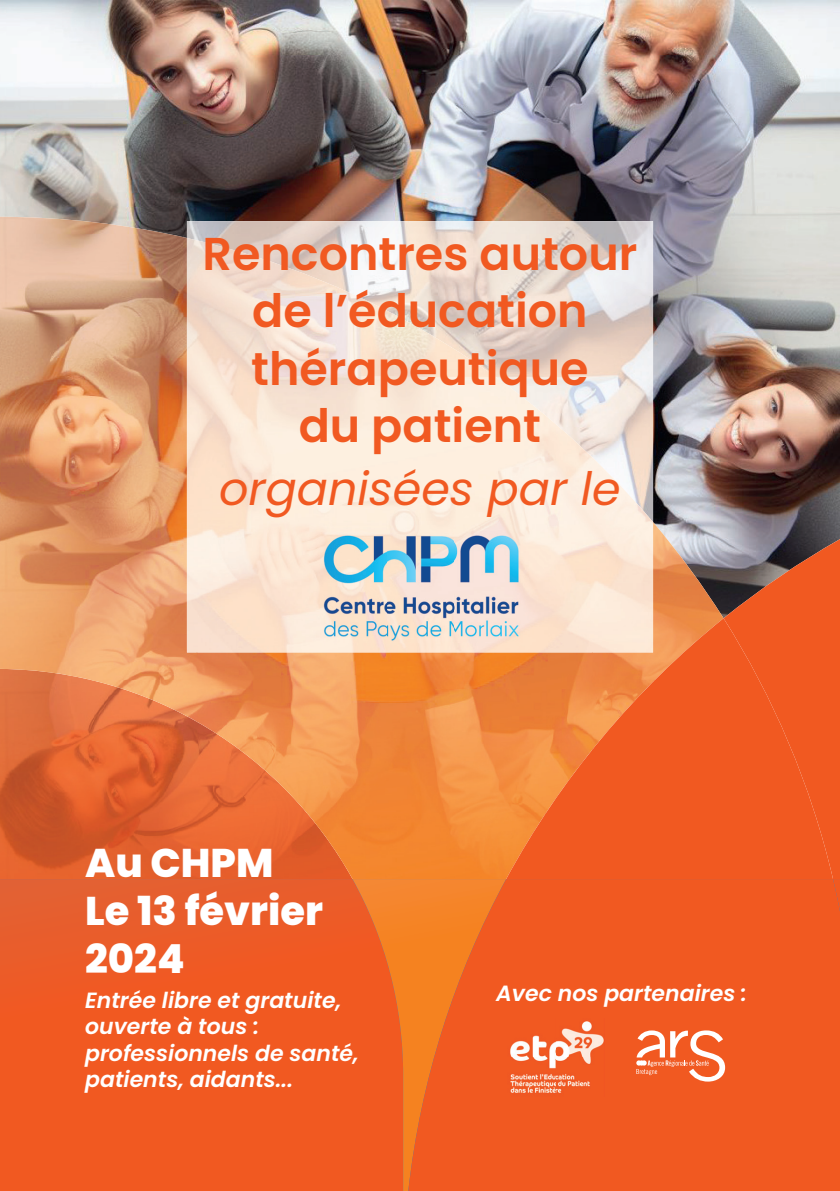
<style>
.page{position:relative;width:840px;height:1191px;background:#fff}
.page>*{position:absolute;margin:0;border:0;box-sizing:border-box;transform-origin:0 0}
.t1{font:600 46px/57.6px "Poppins";color:#f15921;text-align:center}
.t2{font:italic 46px "Poppins";color:#f15921}
.t3{font:800 40px/48px "Poppins";color:#fff}
.t4{font:italic 600 22px/26.4px "Poppins";color:#fff}
</style>
<div class="page">
<img style="left:0;top:0;width:839px;height:539px">
<img style="left:0;top:681px;width:306px;height:198px">
<svg style="left:0;top:879px;width:352px;height:312px;background:#ee5a23"></svg>
<img style="left:0;top:217px;width:197px;height:464px">
<img style="left:652px;top:522px;width:71px;height:96px">
<img style="left:196px;top:652px;width:310px;height:161px">
<img style="left:90px;top:680px;width:107px;height:42px">
<img style="left:306px;top:812px;width:200px;height:67px">
<img style="left:352px;top:879px;width:56px;height:312px">
<img style="left:723px;top:539px;width:116px;height:340px">
<img style="left:506px;top:618px;width:326px;height:261px">
<img style="left:408px;top:879px;width:431px;height:312px">
<img style="left:187px;top:221px;width:465px;height:17px">
<img style="left:187px;top:238px;width:465px;height:414px">
<svg style="left:636px;top:1030px;width:88px;height:51px"></svg>
<img style="left:320px;top:533px;width:201px;height:109px">
<img style="left:507px;top:1018px;width:97px;height:78px">
<h1 class="t1" style="left:202px;top:225px;width:436px">Rencontres autour de l’éducation thérapeutique<br>du patient</h1>
<h1 class="t2" style="left:219px;top:463px;width:403px">organisées par le</h1>
<h2 class="t3" style="left:85px;top:839px;width:239px">Au CHPM<br>Le 13 février<br>2024</h2>
<p class="t4" style="left:85px;top:987px;width:275px">Entrée libre et gratuite, ouverte à tous : professionnels de santé, patients, aidants...</p>
<p class="t4" style="left:496px;top:980px;width:252px">Avec nos partenaires :</p>
</div>
